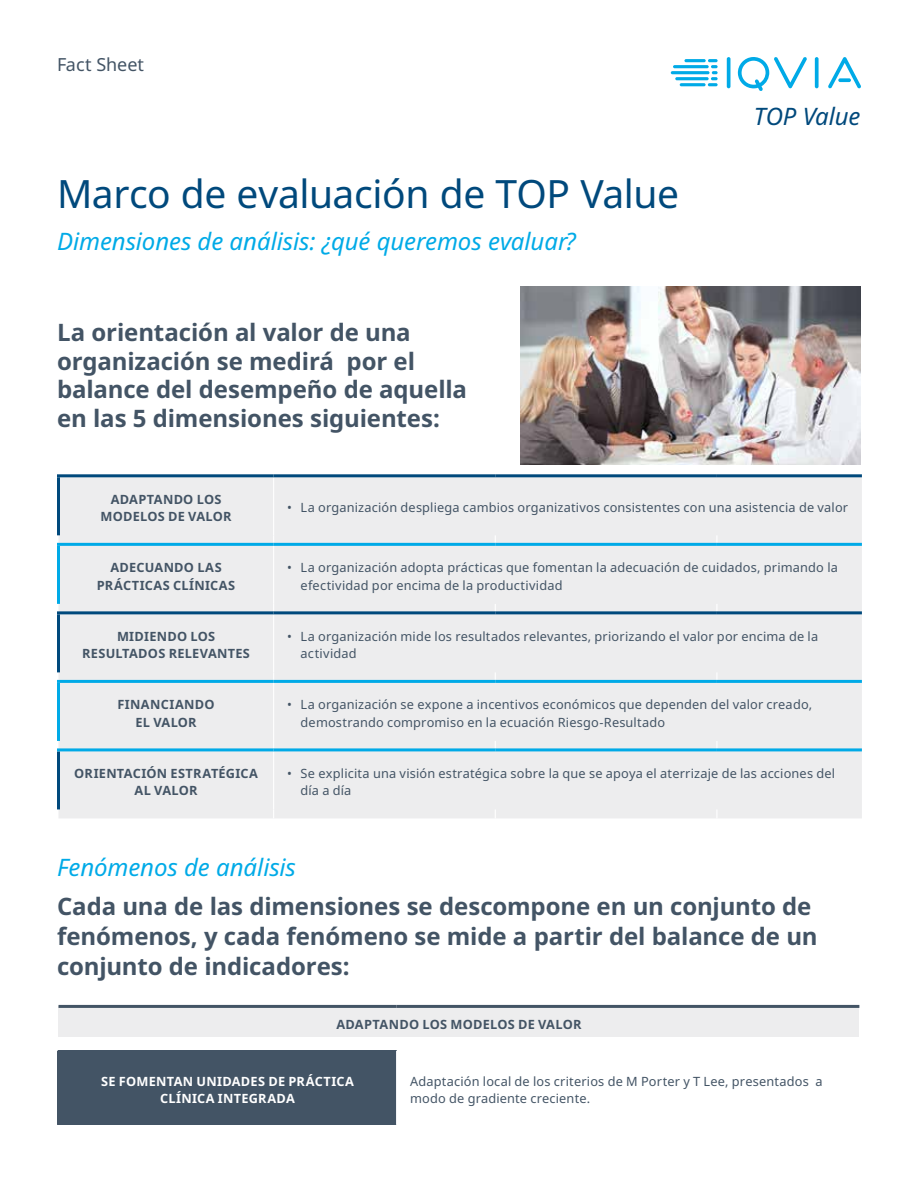
<style>
.page{position:relative;width:918px;height:1188px;background:#fff}
.page>*{position:absolute;margin:0;border:0;box-sizing:border-box;transform-origin:0 0}
.t1{font:39px "Noto Sans";letter-spacing:-.01em;color:#00497c}
.t2{font:700 24px/28.5px "Noto Sans";letter-spacing:-.005em;color:#435465}
.t3{font:italic 24px "Noto Sans";letter-spacing:-.005em;color:#00aae7}
.t4{font:italic 24px "Noto Sans";letter-spacing:-.005em;color:#00497c}
.t5{font:18px "Noto Sans";color:#435465}
.t6{font:12.75px/17.2px "Noto Sans";letter-spacing:.015em;color:#435465}
.t7{font:700 12.75px/17.2px "Noto Sans";letter-spacing:.02em;color:#435465;text-align:center}
.t8{font:700 12.75px/17.2px "Noto Sans";letter-spacing:.02em;color:#fff;text-align:center}
</style>
<div class="page">
<hr style="left:727px;top:57px;width:3px;height:31px;background:#00aae7;border-radius:2px">
<svg style="left:815px;top:57px;width:4px;height:31px"></svg>
<svg style="left:737px;top:57px;width:70px;height:34px"></svg>
<svg style="left:828px;top:57px;width:33px;height:32px"></svg>
<hr style="left:680px;top:83px;width:26px;height:3px;background:#00aae7;border-radius:2px">
<svg style="left:708px;top:59px;width:10px;height:27px"></svg>
<hr style="left:675px;top:77px;width:34px;height:3px;background:#00aae7;border-radius:2px">
<hr style="left:671px;top:71px;width:39px;height:3px;background:#00aae7;border-radius:2px">
<hr style="left:673px;top:65px;width:36px;height:3px;background:#00aae7;border-radius:2px">
<hr style="left:684px;top:59px;width:22px;height:3px;background:#00aae7;border-radius:2px">
<div style="left:59px;top:477px;width:803px;height:341px;background:#ededee"></div>
<hr style="left:273px;top:477px;width:1px;height:58px;background:#fff">
<hr style="left:273px;top:546px;width:1px;height:58px;background:#fff">
<hr style="left:273px;top:614px;width:1px;height:58px;background:#fff">
<hr style="left:273px;top:683px;width:1px;height:58px;background:#fff">
<hr style="left:273px;top:751px;width:1px;height:58px;background:#fff">
<hr style="left:57px;top:614px;width:3px;height:58px;background:#00497c">
<hr style="left:57px;top:751px;width:3px;height:58px;background:#00497c">
<hr style="left:57px;top:611px;width:217px;height:3px;background:#00497c">
<hr style="left:274px;top:611px;width:221px;height:3px;background:#00497c">
<hr style="left:495px;top:611px;width:222px;height:3px;background:#00497c">
<hr style="left:717px;top:611px;width:145px;height:3px;background:#00497c">
<hr style="left:57px;top:474px;width:217px;height:3px;background:#00497c">
<hr style="left:57px;top:477px;width:3px;height:58px;background:#00497c">
<hr style="left:274px;top:474px;width:221px;height:3px;background:#00497c">
<hr style="left:495px;top:474px;width:222px;height:3px;background:#00497c">
<hr style="left:717px;top:474px;width:145px;height:3px;background:#00497c">
<hr style="left:57px;top:543px;width:217px;height:3px;background:#00aae7">
<hr style="left:57px;top:546px;width:3px;height:58px;background:#00aae7">
<hr style="left:274px;top:543px;width:221px;height:3px;background:#00aae7">
<hr style="left:495px;top:543px;width:222px;height:3px;background:#00aae7">
<hr style="left:717px;top:543px;width:145px;height:3px;background:#00aae7">
<hr style="left:57px;top:680px;width:217px;height:3px;background:#00aae7">
<hr style="left:57px;top:683px;width:3px;height:58px;background:#00aae7">
<hr style="left:274px;top:680px;width:221px;height:3px;background:#00aae7">
<hr style="left:495px;top:680px;width:222px;height:3px;background:#00aae7">
<hr style="left:717px;top:680px;width:145px;height:3px;background:#00aae7">
<hr style="left:57px;top:748px;width:217px;height:3px;background:#00aae7">
<hr style="left:274px;top:748px;width:221px;height:3px;background:#00aae7">
<hr style="left:495px;top:748px;width:222px;height:3px;background:#00aae7">
<hr style="left:717px;top:748px;width:145px;height:3px;background:#00aae7">
<div style="left:59px;top:1006px;width:800px;height:31px;background:#ededee"></div>
<div style="left:59px;top:1051px;width:338px;height:74px;background:#435465"></div>
<hr style="left:396px;top:1051px;width:1px;height:74px;background:#fff">
<hr style="left:57px;top:1051px;width:3px;height:74px;background:#435465">
<hr style="left:59px;top:1005px;width:338px;height:3px;background:#435465">
<hr style="left:397px;top:1005px;width:462px;height:3px;background:#435465">
<img style="left:521px;top:286px;width:340px;height:178px">
<h3 class="t5" style="left:57px;top:52px;width:89px">Fact Sheet</h3>
<h1 class="t1" style="left:57px;top:166px;width:624px">Marco de evaluación de TOP Value</h1>
<h2 class="t3" style="left:57px;top:224px;width:520px">Dimensiones de análisis: ¿qué queremos evaluar?</h2>
<h2 class="t2" style="left:57px;top:319px;width:412px">La orientación al valor de una organización se medirá por el balance del desempeño de aquella en las 5 dimensiones siguientes:</h2>
<h2 class="t4" style="left:754px;top:99px;width:108px">TOP Value</h2>
<p class="t7" style="left:101px;top:491px;width:133px">ADAPTANDO LOS<br>MODELOS DE VALOR</p>
<p class="t6" style="left:287px;top:499px;width:563px">• La organización despliega cambios organizativos consistentes con una asistencia de valor</p>
<p class="t7" style="left:97px;top:559px;width:140px">ADECUANDO LAS<br>PRÁCTICAS CLÍNICAS</p>
<p class="t6" style="left:301px;top:559px;width:539px;text-indent:-14px">• La organización adopta prácticas que fomentan la adecuación de cuidados, primando la efectividad por encima de la productividad</p>
<p class="t7" style="left:82px;top:628px;width:169px">MIDIENDO LOS<br>RESULTADOS RELEVANTES</p>
<p class="t6" style="left:301px;top:628px;width:519px;text-indent:-14px">• La organización mide los resultados relevantes, priorizando el valor por encima de la actividad</p>
<p class="t7" style="left:118px;top:696px;width:99px">FINANCIANDO<br>EL VALOR</p>
<p class="t6" style="left:301px;top:696px;width:513px;text-indent:-14px">• La organización se expone a incentivos económicos que dependen del valor creado, demostrando compromiso en la ecuación Riesgo-Resultado</p>
<p class="t7" style="left:74px;top:765px;width:185px">ORIENTACIÓN ESTRATÉGICA<br>AL VALOR</p>
<p class="t6" style="left:301px;top:765px;width:536px;text-indent:-14px">• Se explicita una visión estratégica sobre la que se apoya el aterrizaje de las acciones del día a día</p>
<h2 class="t3" style="left:57px;top:850px;width:241px">Fenómenos de análisis</h2>
<h2 class="t2" style="left:57px;top:892px;width:762px;line-height:30px">Cada una de las dimensiones se descompone en un conjunto de fenómenos, y cada fenómeno se mide a partir del balance de un conjunto de indicadores:</h2>
<p class="t7" style="left:336px;top:1016px;width:247px">ADAPTANDO LOS MODELOS DE VALOR</p>
<p class="t8" style="left:101px;top:1073px;width:254px">SE FOMENTAN UNIDADES DE PRÁCTICA<br>CLÍNICA INTEGRADA</p>
<p class="t6" style="left:410px;top:1073px;width:414px">Adaptación local de los criterios de M Porter y T Lee, presentados a modo de gradiente creciente.</p>
</div>
